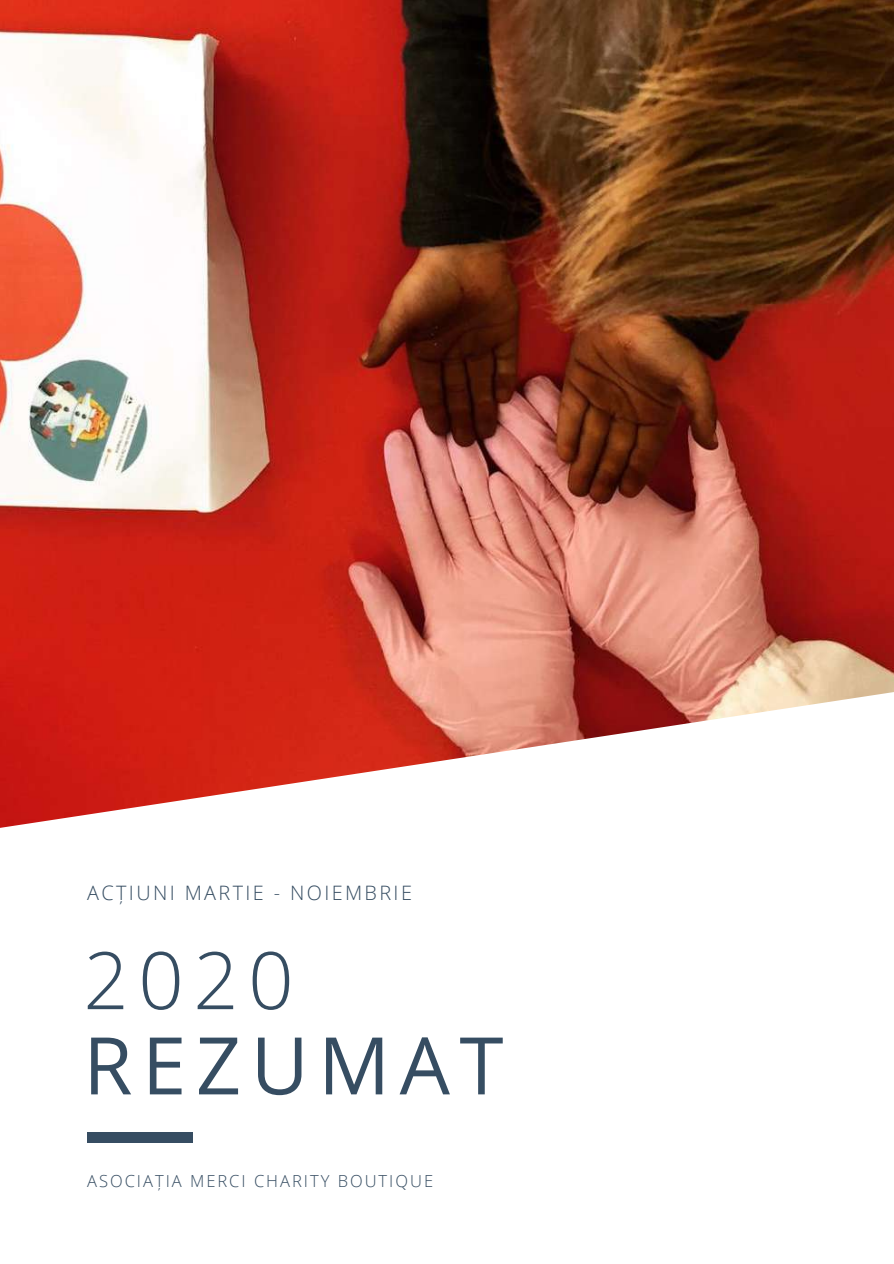
<style>
.page{position:relative;width:894px;height:1264px;background:#fff}
.page>*{position:absolute;margin:0;border:0;box-sizing:border-box;transform-origin:0 0}
.t1{font:79.5px "Open Sans";letter-spacing:.12em;color:#364d62}
.t2{font:300 79.5px "Open Sans";color:#364d62}
.t3{font:300 19.8px "Open Sans";letter-spacing:.12em;color:#364d62}
.t4{font:300 16.5px "Open Sans";letter-spacing:.12em;color:#364d62}
</style>
<div class="page">
<img style="left:0;top:0;width:893px;height:828px">
<div style="left:87px;top:1132px;width:106px;height:10px;background:#364d62"></div>
<p class="t3" style="left:87px;top:879px;width:326px">ACȚIUNI MARTIE - NOIEMBRIE</p>
<h1 class="t2" style="left:83px;top:924px;width:211px">2020</h1>
<h1 class="t1" style="left:83px;top:1009px;width:421px">REZUMAT</h1>
<p class="t4" style="left:87px;top:1168px;width:347px">ASOCIAȚIA MERCI CHARITY BOUTIQUE</p>
</div>
